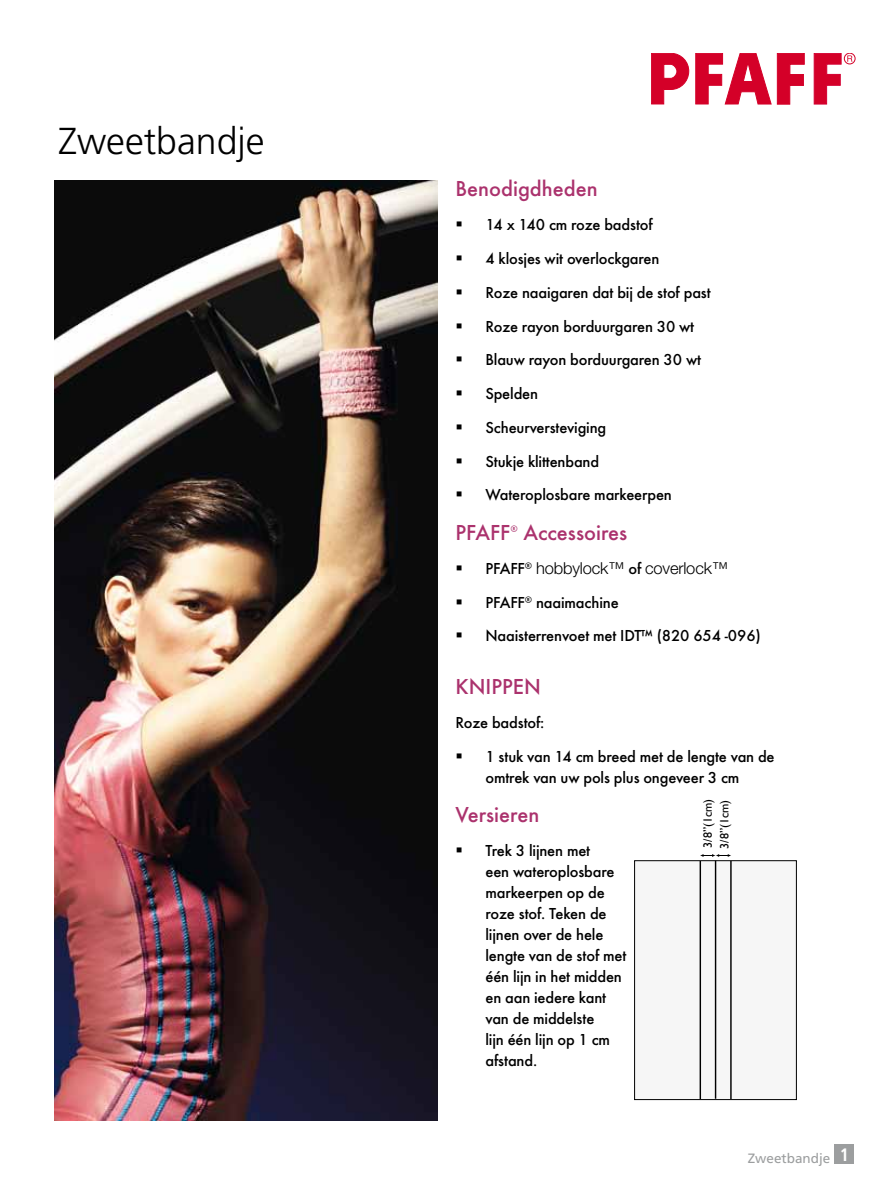
<style>
.page{position:relative;width:893px;height:1191px;background:#fff}
.page>*{position:absolute;margin:0;border:0;box-sizing:border-box;transform-origin:0 0}
.t1{font:300 37.5px "Frutiger LT Std";color:#000}
.t2{font:500 22.5px "Futura EFOP";color:#ab326d}
.t3{font:500 16.5px/33.8px "Futura EFOP";letter-spacing:-.01em;color:#000}
.t4{font:300 16.5px "Helvetica Neue LT Pro";letter-spacing:-.01em;color:#000}
.t5{font:14.4px "Myriad";color:#000}
.t6{font:13.5px "Frutiger LT Std";color:#9c9e9f}
.t7{font:12px/16.4px "Gill Sans";color:#000}
.s1{font-size:15px}
.s2{font-family:"Futura EFOP";font-weight:500}
.s3{font-family:"Futura EFOP";font-weight:500;font-size:15px}
</style>
<div class="page">
<div style="left:834px;top:1144px;width:19px;height:19px;background:#9c9e9f"></div>
<img style="left:54px;top:180px;width:383px;height:940px">
<svg style="left:651px;top:53px;width:38px;height:51px"></svg>
<svg style="left:695px;top:53px;width:76px;height:51px"></svg>
<svg style="left:777px;top:53px;width:27px;height:51px"></svg>
<svg style="left:814px;top:53px;width:27px;height:51px"></svg>
<div style="left:844px;top:53px;width:11px;height:11px;border:1px solid #d40028;border-radius:50%"></div>
<svg style="left:847px;top:55px;width:5px;height:7px"></svg>
<div style="left:634px;top:860px;width:163px;height:239px;background:#f6f6f6;border:1px solid #000"></div>
<hr style="left:715px;top:860px;width:1px;height:238px;background:#000">
<hr style="left:700px;top:861px;width:1px;height:238px;background:#000">
<hr style="left:730px;top:861px;width:2px;height:238px;background:#000">
<svg style="left:700px;top:854px;width:31px;height:3px"></svg>
<h1 class="t1" style="left:58px;top:120px;width:208px">Zweetbandje</h1>
<h2 class="t2" style="left:455px;top:176px;width:144px">Benodigdheden</h2>
<p class="t3" style="left:485px;top:208px;width:227px">14 x 140 cm roze badstof<br>4 klosjes wit overlockgaren<br>Roze naaigaren dat bij de stof past<br>Roze rayon borduurgaren 30 wt<br>Blauw rayon borduurgaren 30 wt<br>Spelden<br>Scheurversteviging<br>Stukje klittenband<br>Wateroplosbare markeerpen</p>
<h2 class="t2" style="left:455px;top:519px;width:173px">PFAFF<span class="s1">®</span> Accessoires</h2>
<p class="t4" style="left:485px;top:558px;width:244px"><span class="s2">PFAFF</span><span class="s3">®</span> hobbylock™ <span class="s2">of</span> coverlock™</p>
<p class="t3" style="left:485px;top:585px;width:277px">PFAFF<span class="s1">®</span> naaimachine<br>Naaisterrenvoet met IDT™ (820 654 -096)</p>
<h2 class="t2" style="left:455px;top:673px;width:87px">KNIPPEN</h2>
<p class="t3" style="left:485px;top:705px;width:291px;text-indent:-30px">Roze badstof:<br>1 stuk van 14 cm breed met de lengte van de</p>
<p class="t3" style="left:485px;top:760px;width:255px">omtrek van uw pols plus ongeveer 3 cm</p>
<h2 class="t2" style="left:455px;top:801px;width:85px">Versieren</h2>
<p class="t3" style="left:485px;top:840px;width:142px;line-height:21px">Trek 3 lijnen met<br>een wateroplosbare markeerpen op de roze stof. Teken de lijnen over de hele lengte van de stof met één lijn in het midden en aan iedere kant van de middelste<br>lijn één lijn op 1 cm afstand.</p>
<p class="t5" style="left:636px;top:777px;width:30px">illu 1</p>
<p class="t7" style="left:700px;top:848px;width:51px;rotate:-90deg">3/8”(1cm)<br>3/8”(1cm)</p>
<p class="t6" style="left:748px;top:1150px;width:103px">Zweetbandje <sup>1</sup></p>
</div>
